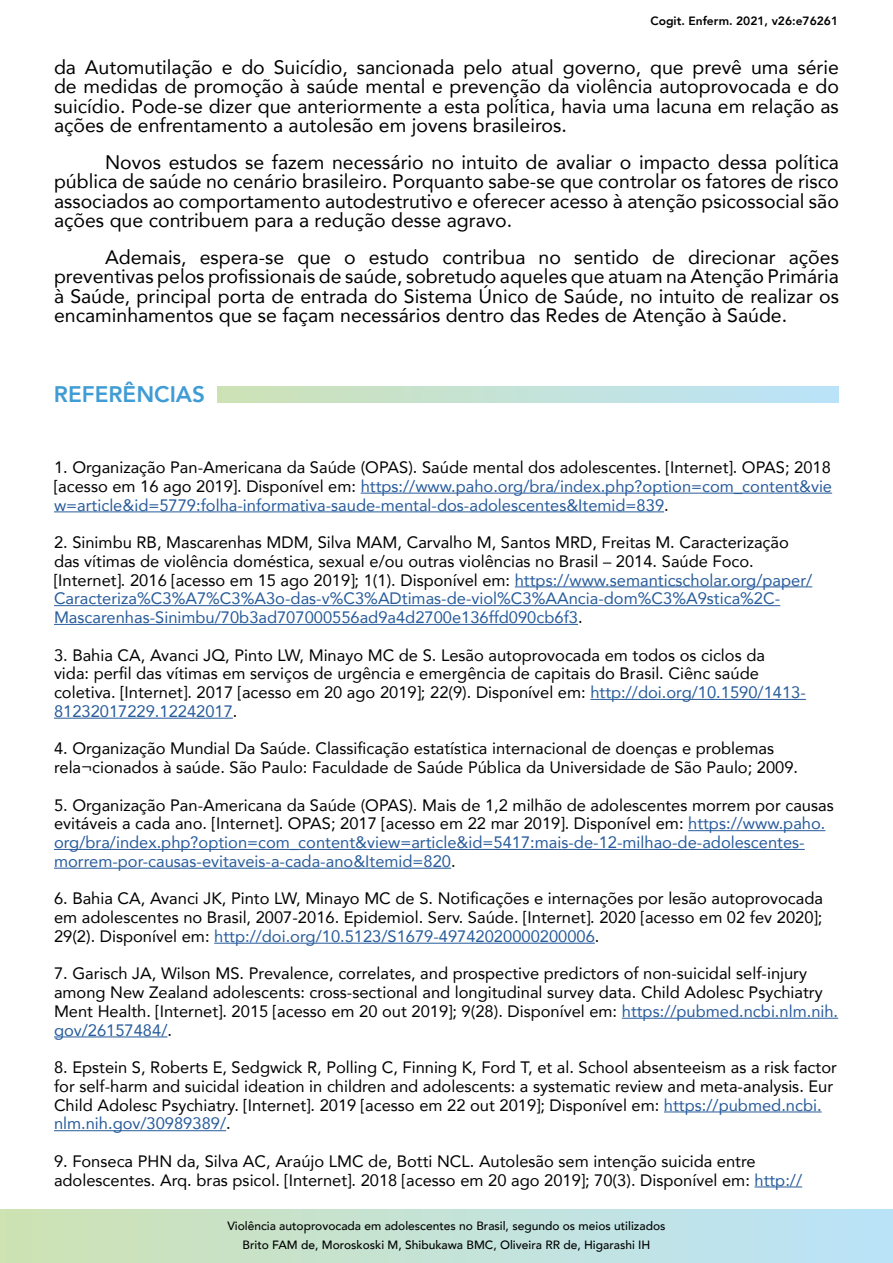
<style>
.page{position:relative;width:893px;height:1263px;background:#fff}
.page>*{position:absolute;margin:0;border:0;box-sizing:border-box;transform-origin:0 0}
.t1{font:800 22.5px "Avenir";color:#409cd4}
.t2{font:19.5px/19.5px "Avenir";color:#000;text-align:justify}
.t3{font:16.5px/18.8px "Avenir";color:#000}
.t4{font:16.5px/18.8px "Avenir";color:#275b9b;text-align:justify}
.t5{font:500 12px/18.6px "Avenir";color:#000;text-align:center}
.t6{font:800 12px "Avenir";color:#000}
.s1{color:#000}
.s2{color:#275b9b}
</style>
<div class="page">
<div style="left:218px;top:386px;width:621px;height:17px;background:linear-gradient(to right,#cde2b5,#bae3fb)"></div>
<svg style="left:0;top:1209px;width:893px;height:54px;background:#c4e2d6"></svg>
<hr style="left:361px;top:493px;width:471px;height:1px;background:#275b9b">
<hr style="left:54px;top:511px;width:610px;height:1px;background:#275b9b">
<hr style="left:515px;top:586px;width:297px;height:1px;background:#275b9b">
<hr style="left:54px;top:605px;width:726px;height:1px;background:#275b9b">
<hr style="left:54px;top:624px;width:524px;height:1px;background:#275b9b">
<hr style="left:590px;top:699px;width:216px;height:1px;background:#275b9b">
<hr style="left:54px;top:718px;width:179px;height:1px;background:#275b9b">
<hr style="left:688px;top:830px;width:137px;height:1px;background:#275b9b">
<hr style="left:54px;top:849px;width:751px;height:1px;background:#275b9b">
<hr style="left:54px;top:868px;width:397px;height:1px;background:#275b9b">
<hr style="left:214px;top:943px;width:381px;height:1px;background:#275b9b">
<hr style="left:622px;top:1018px;width:216px;height:1px;background:#275b9b">
<hr style="left:54px;top:1036px;width:113px;height:1px;background:#275b9b">
<hr style="left:664px;top:1111px;width:158px;height:1px;background:#275b9b">
<hr style="left:54px;top:1130px;width:172px;height:1px;background:#275b9b">
<hr style="left:754px;top:1186px;width:48px;height:1px;background:#275b9b">
<p class="t6" style="left:650px;top:12px;width:189px">Cogit. Enferm. 2021, v26:e76261</p>
<p class="t2" style="left:54px;top:56px;width:786px">da Automutilação e do Suicídio, sancionada pelo atual governo, que prevê uma série de medidas de promoção à saúde mental e prevenção da violência autoprovocada e do suicídio. Pode-se dizer que anteriormente a esta política, havia uma lacuna em relação as ações de enfrentamento a autolesão em jovens brasileiros.</p>
<p class="t2" style="left:54px;top:151px;width:786px;text-indent:51px">Novos estudos se fazem necessário no intuito de avaliar o impacto dessa política pública de saúde no cenário brasileiro. Porquanto sabe-se que controlar os fatores de risco associados ao comportamento autodestrutivo e oferecer acesso à atenção psicossocial são ações que contribuem para a redução desse agravo.</p>
<p class="t2" style="left:54px;top:246px;width:786px;text-indent:51px">Ademais, espera-se que o estudo contribua no sentido de direcionar ações preventivas pelos profissionais de saúde, sobretudo aqueles que atuam na Atenção Primária à Saúde, principal porta de entrada do Sistema Único de Saúde, no intuito de realizar os encaminhamentos que se façam necessários dentro das Redes de Atenção à Saúde.</p>
<h1 class="t1" style="left:54px;top:377px;width:153px">REFERÊNCIAS</h1>
<p class="t4" style="left:54px;top:458px;width:780px"><span class="s1">1. Organização Pan-Americana da Saúde (OPAS). Saúde mental dos adolescentes. [Internet]. OPAS; 2018 [acesso em 16 ago 2019]. Disponível em:</span> https://www.paho.org/bra/index.php?option=com_content&amp;vie w=article&amp;id=5779:folha-informativa-saude-mental-dos-adolescentes&amp;Itemid=839<span class="s1">.</span></p>
<p class="t3" style="left:54px;top:532px;width:760px">2. Sinimbu RB, Mascarenhas MDM, Silva MAM, Carvalho M, Santos MRD, Freitas M. Caracterização das vítimas de violência doméstica, sexual e/ou outras violências no Brasil – 2014. Saúde Foco. [Internet]. 2016 [acesso em 15 ago 2019]; 1(1). Disponível em: <span class="s2">https://www.semanticscholar.org/paper/ Caracteriza%C3%A7%C3%A3o-das-v%C3%ADtimas-de-viol%C3%AAncia-dom%C3%A9stica%2C-Mascarenhas-Sinimbu/70b3ad707000556ad9a4d2700e136ffd090cb6f3</span>.</p>
<p class="t3" style="left:54px;top:645px;width:753px">3. Bahia CA, Avanci JQ, Pinto LW, Minayo MC de S. Lesão autoprovocada em todos os ciclos da<br>vida: perfil das vítimas em serviços de urgência e emergência de capitais do Brasil. Ciênc saúde coletiva. [Internet]. 2017 [acesso em 20 ago 2019]; 22(9). Disponível em: <span class="s2">http://doi.org/10.1590/1413- 81232017229.12242017</span>.</p>
<p class="t3" style="left:54px;top:739px;width:746px">4. Organização Mundial Da Saúde. Classificação estatística internacional de doenças e problemas rela¬cionados à saúde. São Paulo: Faculdade de Saúde Pública da Universidade de São Paulo; 2009.</p>
<p class="t4" style="left:54px;top:795px;width:781px;text-align:left"><span class="s1">5. Organização Pan-Americana da Saúde (OPAS). Mais de 1,2 milhão de adolescentes morrem por causas evitáveis a cada ano. [Internet]. OPAS; 2017 [acesso em 22 mar 2019]. Disponível em:</span> https://www.paho. org/bra/index.php?option=com_content&amp;view=article&amp;id=5417:mais-de-12-milhao-de-adolescentes&shy;morrem-por-causas-evitaveis-a-cada-ano&amp;Itemid=820<span class="s1">.</span></p>
<p class="t3" style="left:54px;top:889px;width:771px;text-align:justify">6. Bahia CA, Avanci JK, Pinto LW, Minayo MC de S. Notificações e internações por lesão autoprovocada em adolescentes no Brasil, 2007-2016. Epidemiol. Serv. Saúde. [Internet]. 2020 [acesso em 02 fev 2020]; 29(2). Disponível em: <span class="s2">http://doi.org/10.5123/S1679-49742020000200006</span>.</p>
<p class="t3" style="left:54px;top:964px;width:786px">7. Garisch JA, Wilson MS. Prevalence, correlates, and prospective predictors of non-suicidal self-injury among New Zealand adolescents: cross-sectional and longitudinal survey data. Child Adolesc Psychiatry Ment Health. [Internet]. 2015 [acesso em 20 out 2019]; 9(28). Disponível em: <span class="s2">https://pubmed.ncbi.nlm.nih. gov/26157484/</span>.</p>
<p class="t3" style="left:54px;top:1057px;width:784px">8. Epstein S, Roberts E, Sedgwick R, Polling C, Finning K, Ford T, et al. School absenteeism as a risk factor for self-harm and suicidal ideation in children and adolescents: a systematic review and meta-analysis. Eur Child Adolesc Psychiatry. [Internet]. 2019 [acesso em 22 out 2019]; Disponível em: <span class="s2">https://pubmed.ncbi. nlm.nih.gov/30989389/</span>.</p>
<p class="t3" style="left:54px;top:1151px;width:750px">9. Fonseca PHN da, Silva AC, Araújo LMC de, Botti NCL. Autolesão sem intenção suicida entre adolescentes. Arq. bras psicol. [Internet]. 2018 [acesso em 20 ago 2019]; 70(3). Disponível em: <span class="s2">http://</span></p>
<p class="t5" style="left:227px;top:1216px;width:439px">Violência autoprovocada em adolescentes no Brasil, segundo os meios utilizados<br>Brito FAM de, Moroskoski M, Shibukawa BMC, Oliveira RR de, Higarashi IH</p>
</div>
